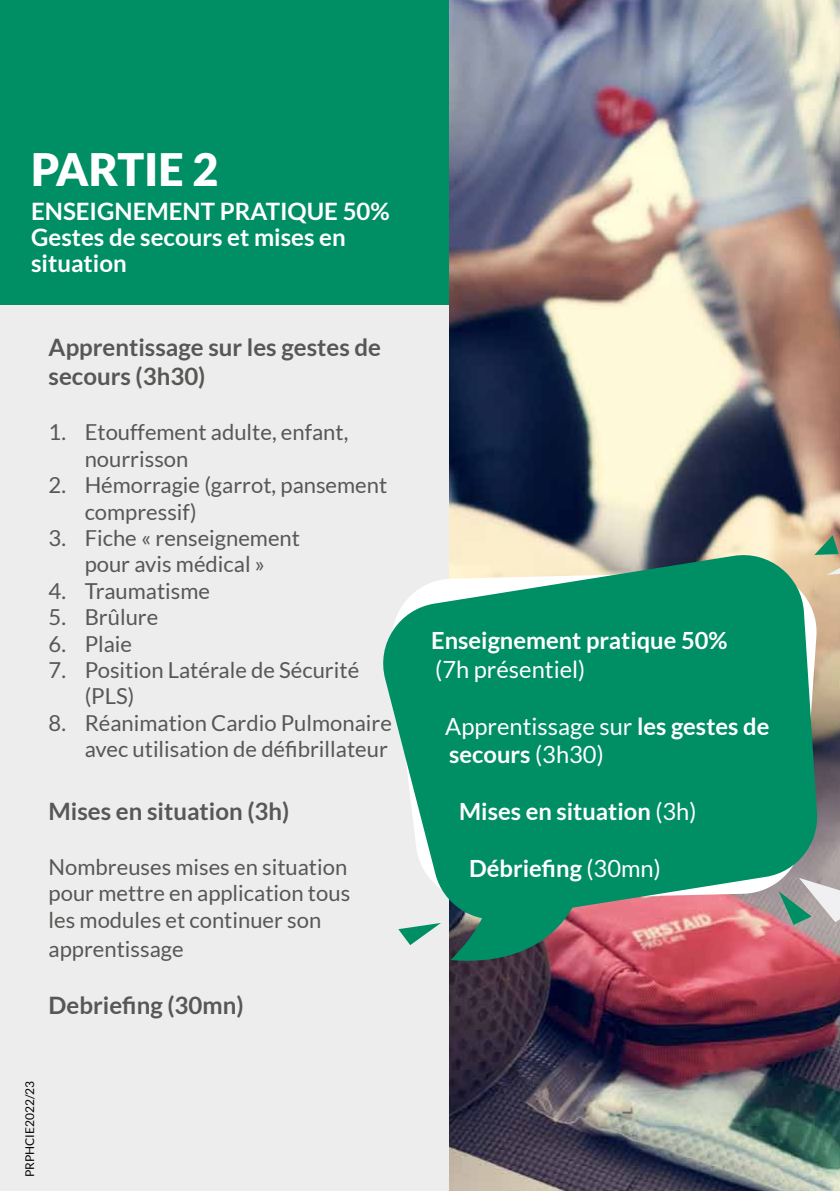
<style>
.page{position:relative;width:840px;height:1191px;background:#fff}
.page>*{position:absolute;margin:0;border:0;box-sizing:border-box;transform-origin:0 0}
.t1{font:900 44.8px "Lato";color:#fff}
.t2{font:700 24px/28.8px "Lato";color:#575756}
.t3{font:700 24px/26px "Lato";color:#fff}
.t4{font:700 23.6px "Lato";color:#fff}
.t5{font:23.6px/28.4px "Lato";color:#fff}
.t6{font:22px/26.4px "Lato";color:#575756}
.t7{font:12px "Lato";color:#000}
.s1{font-weight:700}
.s2{font-weight:400}
</style>
<div class="page">
<img style="left:448px;top:0;width:391px;height:1191px">
<div style="left:0;top:0;width:448px;height:1191px;background:#ededed"></div>
<div style="left:0;top:0;width:448px;height:305px;background:#008e64"></div>
<svg style="left:813px;top:535px;width:25px;height:20px"></svg>
<svg style="left:826px;top:568px;width:13px;height:7px"></svg>
<svg style="left:778px;top:878px;width:61px;height:46px"></svg>
<svg style="left:398px;top:923px;width:42px;height:22px"></svg>
<svg style="left:450px;top:923px;width:126px;height:45px;background:#3e6358"></svg>
<svg style="left:383px;top:550px;width:435px;height:373px;background:#2e9b79"></svg>
<h1 class="t1" style="left:31px;top:143px;width:189px">PARTIE 2</h1>
<p class="t3" style="left:31px;top:197px;width:360px">ENSEIGNEMENT PRATIQUE 50%<br>Gestes de secours et mises en situation</p>
<p class="t2" style="left:49px;top:333px;width:333px">Apprentissage sur les gestes de secours (3h30)</p>
<p class="t6" style="left:85px;top:419px;width:265px;text-indent:-36px">1. Etouffement adulte, enfant, nourrisson</p>
<p class="t6" style="left:85px;top:472px;width:304px;text-indent:-36px">2. Hémorragie (garrot, pansement compressif)</p>
<p class="t6" style="left:49px;top:524px;width:253px;text-align:center">3. Fiche « renseignement pour avis médical »</p>
<p class="t6" style="left:49px;top:577px;width:163px">4. Traumatisme</p>
<p class="t6" style="left:49px;top:604px;width:111px">5. Brûlure</p>
<p class="t6" style="left:49px;top:630px;width:85px">6. Plaie</p>
<p class="t6" style="left:85px;top:656px;width:276px;text-indent:-36px">7. Position Latérale de Sécurité (PLS)</p>
<p class="t6" style="left:49px;top:709px;width:344px;text-align:right">8. Réanimation Cardio Pulmonaire avec utilisation de défibrillateur</p>
<p class="t2" style="left:49px;top:796px;width:242px">Mises en situation (3h)</p>
<p class="t6" style="left:49px;top:853px;width:303px">Nombreuses mises en situation pour mettre en application tous les modules et continuer son</p>
<p class="t6" style="left:49px;top:935px;width:136px">apprentissage</p>
<p class="t2" style="left:49px;top:990px;width:196px">Debriefing (30mn)</p>
<p class="t7" style="left:23px;top:1177px;width:98px;rotate:-90deg">PRPHCIE2022/23</p>
<p class="t4" style="left:431px;top:627px;width:298px">Enseignement pratique 50%</p>
<p class="t5" style="left:435px;top:655px;width:151px">(7h présentiel)</p>
<p class="t5" style="left:445px;top:711px;width:325px">Apprentissage sur <span class="s1">les gestes de secours</span> (3h30)</p>
<p class="t4" style="left:459px;top:797px;width:239px">Mises en situation <span class="s2">(3h)</span></p>
<p class="t4" style="left:469px;top:854px;width:193px">Débriefing <span class="s2">(30mn)</span></p>
</div>
